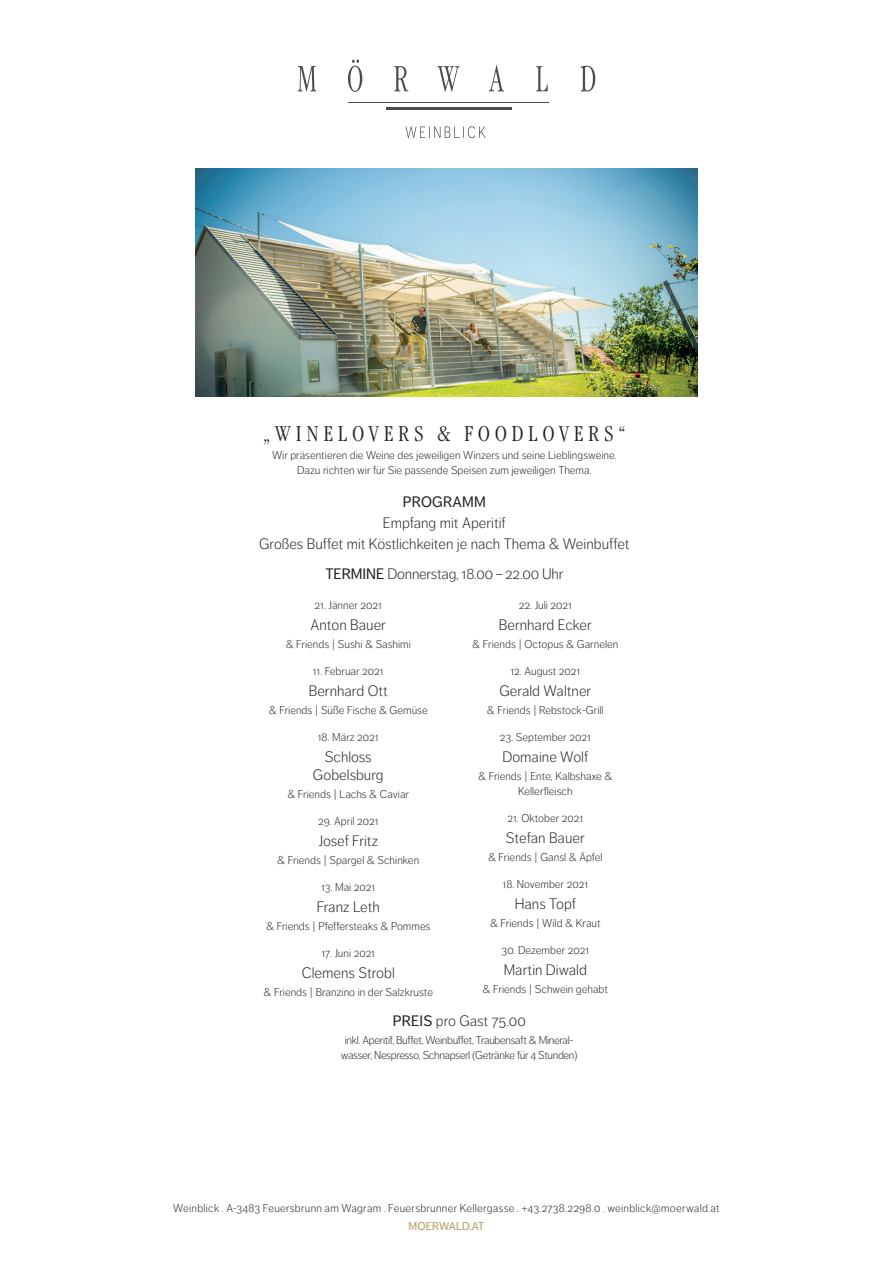
<style>
.page{position:relative;width:893px;height:1263px;background:#fff}
.page>*{position:absolute;margin:0;border:0;box-sizing:border-box;transform-origin:0 0}
.t1{font:300 22.2px "Garamond Nova Pro Cd";letter-spacing:.21em;color:#231f20}
.t2{font:300 15px/21px "Dagny Pro";color:#231f20;text-align:center}
.t3{font:15px "Dagny Pro";letter-spacing:.01em;color:#231f20}
.t4{font:300 11.25px/15px "Dagny Pro";color:#231f20;text-align:center}
.t5{font:300 11.25px/15px "Dagny Pro";letter-spacing:-.03em;color:#231f20;text-align:center}
.t6{font:300 11.25px "Dagny Pro";letter-spacing:.02em;color:#231f20}
.t7{font:11.25px "Dagny Pro";letter-spacing:.01em;color:#b59a5d}
.s1{font-weight:400}
</style>
<div class="page">
<svg style="left:298px;top:60px;width:297px;height:32px"></svg>
<hr style="left:348px;top:103px;width:201px;height:1px;background:#4b4c4d">
<hr style="left:386px;top:107px;width:126px;height:3px;background:#4b4c4d">
<svg style="left:406px;top:126px;width:80px;height:12px"></svg>
<img style="left:196px;top:168px;width:501px;height:228px">
<h1 class="t1" style="left:263px;top:421px;width:364px">„WINELOVERS &amp; FOODLOVERS“</h1>
<p class="t4" style="left:272px;top:448px;width:346px">Wir präsentieren die Weine des jeweiligen Winzers und seine Lieblingsweine.<br>Dazu richten wir für Sie passende Speisen zum jeweiligen Thema.</p>
<h2 class="t3" style="left:403px;top:493px;width:84px">PROGRAMM</h2>
<h2 class="t2" style="left:259px;top:512px;width:372px">Empfang mit Aperitif<br>Großes Buffet mit Köstlichkeiten je nach Thema &amp; Weinbuffet</h2>
<h2 class="t2" style="left:325px;top:563px;width:240px"><span class="s1">TERMINE</span> Donnerstag, 18.00– 22.00 Uhr</h2>
<p class="t4" style="left:315px;top:598px;width:69px">21. Jänner 2021</p>
<h2 class="t2" style="left:310px;top:614px;width:77px">Anton Bauer</h2>
<p class="t4" style="left:286px;top:637px;width:127px">&amp; Friends | Sushi &amp; Sashimi</p>
<p class="t4" style="left:313px;top:664px;width:72px">11. Februar 2021</p>
<h2 class="t2" style="left:309px;top:680px;width:81px">Bernhard Ott</h2>
<p class="t4" style="left:269px;top:703px;width:160px">&amp; Friends | Süße Fische &amp; Gemüse</p>
<p class="t4" style="left:318px;top:730px;width:62px">18. März 2021</p>
<h2 class="t2" style="left:313px;top:748px;width:72px;line-height:18px">Schloss<br>Gobelsburg</h2>
<p class="t4" style="left:287px;top:787px;width:123px">&amp; Friends | Lachs &amp; Caviar</p>
<p class="t4" style="left:318px;top:814px;width:62px">29. April 2021</p>
<h2 class="t2" style="left:318px;top:830px;width:61px">Josef Fritz</h2>
<p class="t4" style="left:277px;top:853px;width:143px">&amp; Friends | Spargel &amp; Schinken</p>
<p class="t4" style="left:321px;top:880px;width:56px">13. Mai 2021</p>
<h2 class="t2" style="left:317px;top:896px;width:65px">Franz Leth</h2>
<p class="t4" style="left:266px;top:919px;width:166px">&amp; Friends | Pfeffersteaks &amp; Pommes</p>
<p class="t4" style="left:321px;top:946px;width:55px">17. Juni 2021</p>
<h2 class="t2" style="left:302px;top:962px;width:95px">Clemens Strobl</h2>
<p class="t4" style="left:263px;top:985px;width:171px">&amp; Friends | Branzino in der Salzkruste</p>
<h2 class="t2" style="left:393px;top:1010px;width:135px"><span class="s1">PREIS</span> pro Gast 75.00</h2>
<p class="t5" style="left:341px;top:1033px;width:238px">inkl. Aperitif, Buffet, Weinbuffet, Traubensaft &amp; Mineral&shy;wasser, Nespresso, Schnapserl (Getränke für 4 Stunden)</p>
<p class="t4" style="left:519px;top:598px;width:55px">22. Juli 2021</p>
<h2 class="t2" style="left:499px;top:614px;width:94px">Bernhard Ecker</h2>
<p class="t4" style="left:472px;top:637px;width:148px">&amp; Friends | Octopus &amp; Garnelen</p>
<p class="t4" style="left:510px;top:664px;width:71px">12. August 2021</p>
<h2 class="t2" style="left:499px;top:680px;width:93px">Gerald Waltner</h2>
<p class="t4" style="left:487px;top:703px;width:118px">&amp; Friends | Rebstock-Grill</p>
<p class="t4" style="left:500px;top:730px;width:92px">23. September 2021</p>
<h2 class="t2" style="left:502px;top:746px;width:87px">Domaine Wolf</h2>
<p class="t4" style="left:478px;top:769px;width:136px">&amp; Friends | Ente, Kalbshaxe &amp;<br>Kellerfleisch</p>
<p class="t4" style="left:507px;top:811px;width:77px">21. Oktober 2021</p>
<h2 class="t2" style="left:506px;top:827px;width:80px">Stefan Bauer</h2>
<p class="t4" style="left:488px;top:850px;width:116px">&amp; Friends | Gansl &amp; Äpfel</p>
<p class="t4" style="left:503px;top:877px;width:87px">18. November 2021</p>
<h2 class="t2" style="left:515px;top:893px;width:63px">Hans Topf</h2>
<p class="t4" style="left:490px;top:916px;width:112px">&amp; Friends | Wild &amp; Kraut</p>
<p class="t4" style="left:502px;top:943px;width:89px">30. Dezember 2021</p>
<h2 class="t2" style="left:504px;top:959px;width:85px">Martin Diwald</h2>
<p class="t4" style="left:483px;top:982px;width:127px">&amp; Friends | Schwein gehabt</p>
<p class="t6" style="left:173px;top:1202px;width:548px">Weinblick . A-3483 Feuersbrunn am Wagram . Feuersbrunner Kellergasse . +43.2738.2298.0 . weinblick@moerwald.at</p>
<p class="t7" style="left:409px;top:1220px;width:77px">MOERWALD.AT</p>
</div>
